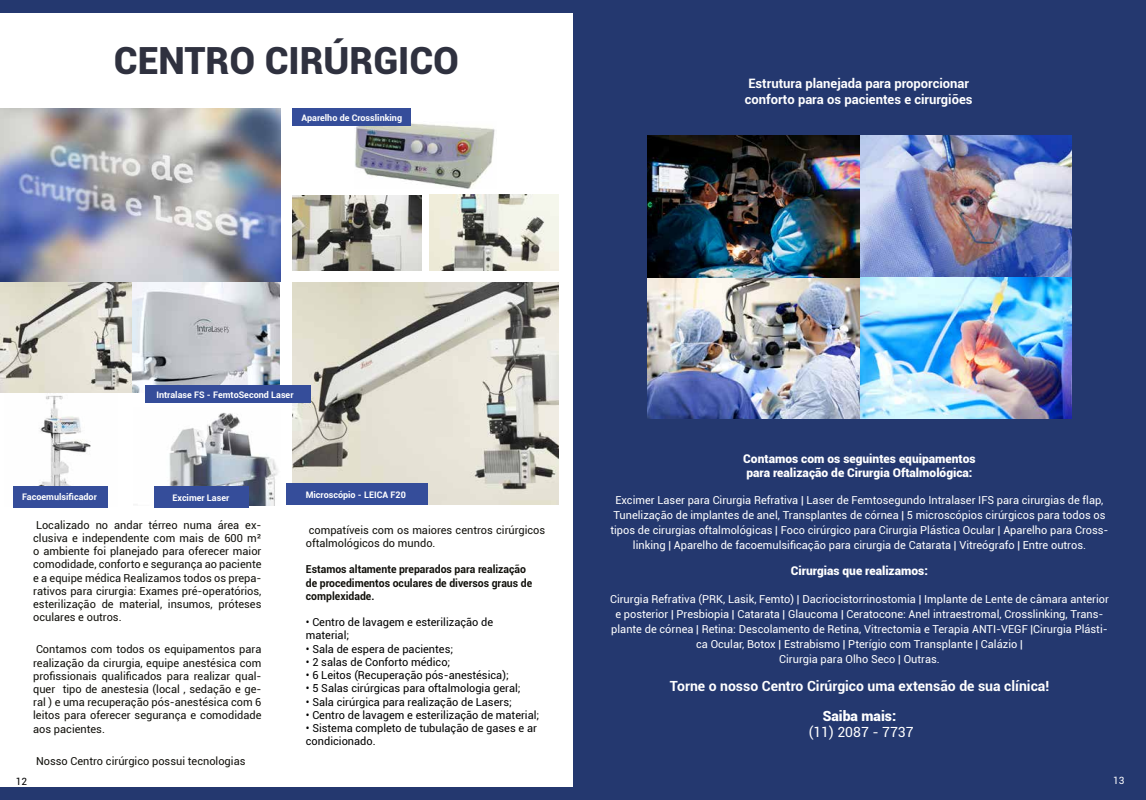
<style>
.page{position:relative;width:1146px;height:800px;background:#fff}
.page>*{position:absolute;margin:0;border:0;box-sizing:border-box;transform-origin:0 0}
.t1{font:900 37.4px "Roboto";color:#2f313f}
.t2{font:700 14px "Roboto";color:#fff}
.t3{font:14px "Roboto";color:#fff}
.t4{font:900 14px "Roboto";color:#fff}
.t5{font:700 13px/15.6px "Roboto";color:#fff}
.t6{font:900 12px/14.4px "Roboto";color:#fff}
.t7{font:11px/15px "Roboto";color:#fff;text-align:center}
.t8{font:11px/13.2px "Roboto";color:#12110c;text-align:justify}
.t9{font:11px/13.2px "Roboto";color:#000}
.t10{font:700 11px/13.2px "Roboto";color:#12110c;scale:.95 1}
.t11{font:10px "Roboto";color:#fff}
.t12{font:10px "Roboto";color:#000}
.t13{font:700 9px "Roboto";color:#fff}
</style>
<div class="page">
<div style="left:0;top:0;width:1145px;height:13px;background:#24386f"></div>
<div style="left:0;top:787px;width:1145px;height:12px;background:#24386f"></div>
<div style="left:573px;top:11px;width:572px;height:788px;background:#24386f"></div>
<img style="left:0;top:109px;width:280px;height:277px">
<svg style="left:0;top:282px;width:133px;height:111px;background:#cbc8bd"></svg>
<svg style="left:133px;top:282px;width:146px;height:111px;background:#c3c7cd"></svg>
<img style="left:38px;top:395px;width:53px;height:91px">
<img style="left:169px;top:412px;width:109px;height:93px">
<img style="left:647px;top:135px;width:423px;height:283px">
<img style="left:292px;top:282px;width:266px;height:222px">
<img style="left:429px;top:195px;width:129px;height:75px">
<img style="left:292px;top:195px;width:129px;height:76px">
<div style="left:146px;top:386px;width:165px;height:17px;background:#354d9a"></div>
<div style="left:286px;top:483px;width:142px;height:22px;background:#354d9a"></div>
<div style="left:154px;top:486px;width:95px;height:21px;background:#354d9a"></div>
<div style="left:13px;top:486px;width:95px;height:21px;background:#354d9a"></div>
<img style="left:355px;top:123px;width:140px;height:66px">
<div style="left:292px;top:109px;width:119px;height:17px;background:#354d9a"></div>
<h1 class="t1" style="left:114px;top:34px;width:347px">CENTRO CIRÚRGICO</h1>
<p class="t13" style="left:301px;top:111px;width:102px">Aparelho de Crosslinking</p>
<p class="t5" style="left:744px;top:75px;width:229px">Estrutura planejada para proporcionar conforto para os pacientes e cirurgiões</p>
<p class="t13" style="left:156px;top:388px;width:139px">Intralase FS - FemtoSecond Laser</p>
<p class="t13" style="left:22px;top:490px;width:76px">Facoemulsificador</p>
<p class="t13" style="left:172px;top:491px;width:58px">Excimer Laser</p>
<p class="t8" style="left:33px;top:517px;width:230px">Localizado no andar térreo numa área ex&shy;clusiva e independente com mais de 600 m² o ambiente foi planejado para oferecer maior comodidade, conforto e segurança ao paciente e a equipe médica Realizamos todos os prepa&shy;rativos para cirurgia: Exames pré-operatórios, esterilização de material, insumos, próteses oculares e outros.</p>
<p class="t8" style="left:33px;top:642px;width:230px">Contamos com todos os equipamentos para realização da cirurgia, equipe anestésica com profissionais qualificados para realizar qual&shy;quer tipo de anestesia (local , sedação e ge&shy;ral ) e uma recuperação pós-anestésica com 6 leitos para oferecer segurança e comodidade aos pacientes.</p>
<p class="t8" style="left:36px;top:753px;width:211px">Nosso Centro cirúrgico possui tecnologias</p>
<p class="t13" style="left:306px;top:488px;width:102px">Microscópio - LEICA F20</p>
<p class="t8" style="left:306px;top:522px;width:241px">compatíveis com os maiores centros cirúrgicos oftalmológicos do mundo.</p>
<p class="t10" style="left:306px;top:562px;width:240px">Estamos altamente preparados para realização de procedimentos oculares de diversos graus de complexidade.</p>
<p class="t9" style="left:306px;top:615px;width:189px">• Centro de lavagem e esterilização de material;</p>
<p class="t9" style="left:306px;top:641px;width:149px">• Sala de espera de pacientes;</p>
<p class="t9" style="left:306px;top:654px;width:146px">• 2 salas de Conforto médico;</p>
<p class="t9" style="left:306px;top:668px;width:204px">• 6 Leitos (Recuperação pós-anestésica);</p>
<p class="t9" style="left:306px;top:681px;width:216px">• 5 Salas cirúrgicas para oftalmologia geral;</p>
<p class="t9" style="left:306px;top:694px;width:207px">• Sala cirúrgica para realização de Lasers;</p>
<p class="t9" style="left:306px;top:707px;width:235px">• Centro de lavagem e esterilização de material;</p>
<p class="t9" style="left:306px;top:720px;width:232px">• Sistema completo de tubulação de gases e ar condicionado.</p>
<p class="t6" style="left:743px;top:450px;width:234px">Contamos com os seguintes equipamentos para realização de Cirurgia Oftalmológica:</p>
<p class="t7" style="left:610px;top:492px;width:499px">Excimer Laser para Cirurgia Refrativa | Laser de Femtosegundo Intralaser IFS para cirurgias de flap, Tunelização de implantes de anel, Transplantes de córnea | 5 microscópios cirúrgicos para todos os tipos de cirurgias oftalmológicas | Foco cirúrgico para Cirurgia Plástica Ocular | Aparelho para Cross&shy;linking | Aparelho de facoemulsificação para cirurgia de Catarata | Vitreógrafo | Entre outros.</p>
<p class="t6" style="left:790px;top:563px;width:138px">Cirurgias que realizamos:</p>
<p class="t7" style="left:610px;top:590px;width:500px">Cirurgia Refrativa (PRK, Lasik, Femto) | Dacriocistorrinostomia | Implante de Lente de câmara anterior e posterior | Presbiopia | Catarata | Glaucoma | Ceratocone: Anel intraestromal, Crosslinking, Trans&shy;plante de córnea | Retina: Descolamento de Retina, Vitrectomia e Terapia ANTI-VEGF |Cirurgia Plásti&shy;ca Ocular, Botox | Estrabismo | Pterígio com Transplante | Calázio |<br>Cirurgia para Olho Seco | Outras.</p>
<p class="t2" style="left:669px;top:675px;width:381px">Torne o nosso Centro Cirúrgico uma extensão de sua clínica!</p>
<p class="t4" style="left:822px;top:705px;width:75px">Saiba mais:</p>
<p class="t3" style="left:808px;top:722px;width:106px">(11) 2087 - 7737</p>
<p class="t12" style="left:16px;top:774px;width:13px">12</p>
<p class="t11" style="left:1112px;top:773px;width:13px">13</p>
</div>
